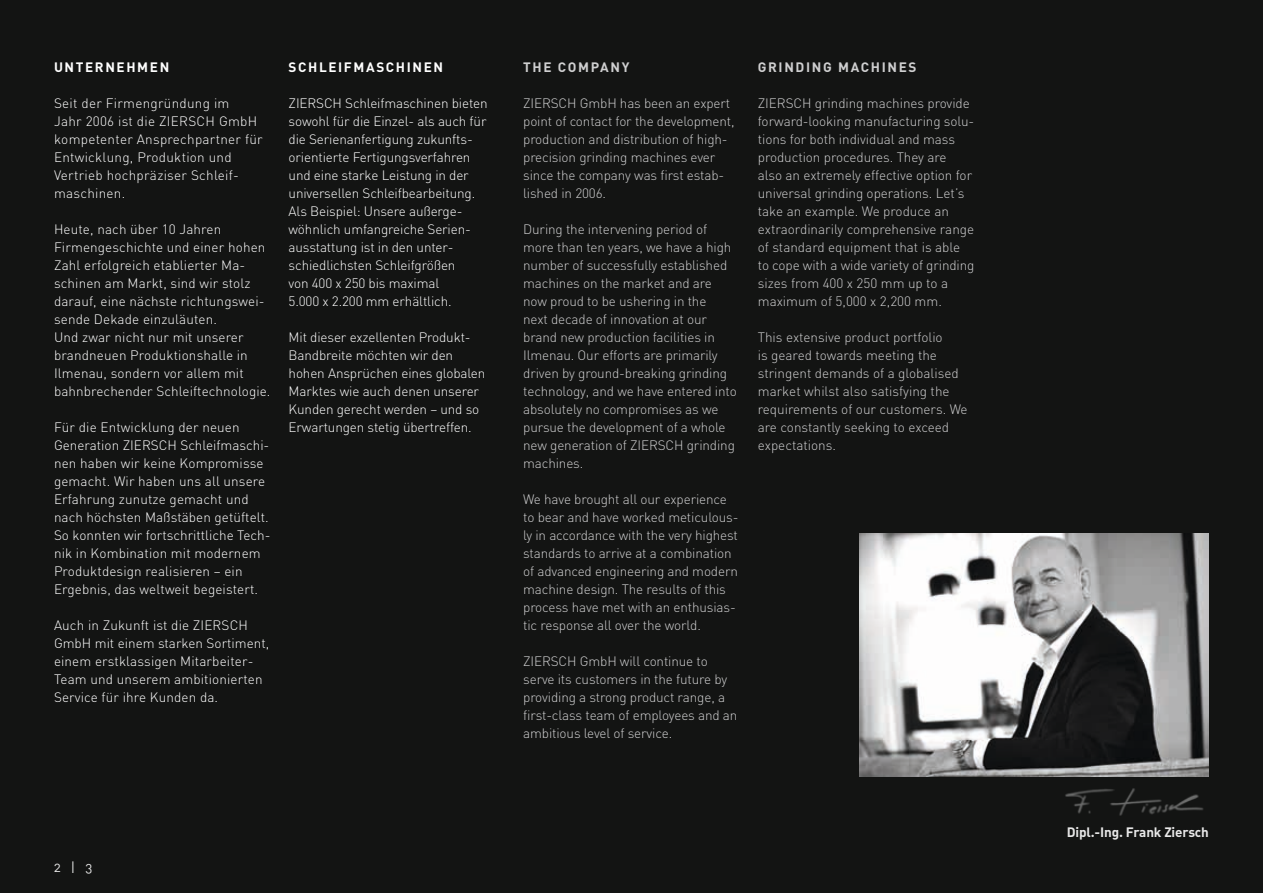
<style>
.page{position:relative;width:1263px;height:893px;background:#131413}
.page>*{position:absolute;margin:0;border:0;box-sizing:border-box;transform-origin:0 0}
.t1{font:300 13.5px/18px "DIN";letter-spacing:-.01em;color:#cfcfd0}
.t2{font:300 13.5px/18px "DIN";letter-spacing:.005em;color:#fff}
.t3{font:700 13.5px "DIN";letter-spacing:.12em;color:#fff}
.t4{font:700 13.5px "DIN";letter-spacing:.12em;color:#cfcfd0}
.t5{font:13.5px "DIN Bold Alternate";letter-spacing:-.01em;color:#e8e8e8}
.t6{font:13.5px "DIN Regular Alternate";color:#e8e8e8}
</style>
<div class="page">
<img style="left:859px;top:534px;width:350px;height:242px">
<img style="left:1065px;top:788px;width:139px;height:28px">
<p class="t3" style="left:54px;top:58px;width:117px">UNTERNEHMEN</p>
<p class="t2" style="left:54px;top:94px;width:210px">Seit der Firmengründung im<br>Jahr 2006 ist die ZIERSCH GmbH kompetenter Ansprechpartner für<br>Entwicklung, Produktion und<br>Vertrieb hochpräziser Schleif&shy;maschinen.</p>
<p class="t2" style="left:54px;top:220px;width:218px">Heute, nach über 10 Jahren<br>Firmengeschichte und einer hohen<br>Zahl erfolgreich etablierter Ma&shy;schinen am Markt, sind wir stolz darauf, eine nächste richtungswei&shy;sende Dekade einzuläuten.<br>Und zwar nicht nur mit unserer brandneuen Produktionshalle in<br>Ilmenau, sondern vor allem mit bahnbrechender Schleiftechnologie.</p>
<p class="t2" style="left:54px;top:418px;width:218px">Für die Entwicklung der neuen Generation ZIERSCH Schleifmaschi&shy;nen haben wir keine Kompromisse gemacht. Wir haben uns all unsere Erfahrung zunutze gemacht und nach höchsten Maßstäben getüftelt.<br>So konnten wir fortschrittliche Tech&shy;nik in Kombination mit modernem Produktdesign realisieren – ein Ergebnis, das weltweit begeistert.</p>
<p class="t2" style="left:54px;top:616px;width:217px">Auch in Zukunft ist die ZIERSCH<br>GmbH mit einem starken Sortiment, einem erstklassigen Mitarbeiter-<br>Team und unserem ambitionierten<br>Service für ihre Kunden da.</p>
<p class="t3" style="left:289px;top:58px;width:156px">SCHLEIFMASCHINEN</p>
<p class="t2" style="left:289px;top:94px;width:201px">ZIERSCH Schleifmaschinen bieten sowohl für die Einzel- als auch für die Serienanfertigung zukunfts&shy;orientierte Fertigungsverfahren und eine starke Leistung in der universellen Schleifbearbeitung.<br>Als Beispiel: Unsere außerge&shy;wöhnlich umfangreiche Serien&shy;ausstattung ist in den unter&shy;schiedlichsten Schleifgrößen<br>von 400 x 250 bis maximal<br>5.000 x 2.200 mm erhältlich.</p>
<p class="t2" style="left:289px;top:328px;width:198px">Mit dieser exzellenten Produkt-<br>Bandbreite möchten wir den hohen Ansprüchen eines globalen<br>Marktes wie auch denen unserer<br>Kunden gerecht werden – und so<br>Erwartungen stetig übertreffen.</p>
<p class="t4" style="left:523px;top:58px;width:108px">THE COMPANY</p>
<p class="t1" style="left:523px;top:94px;width:213px">ZIERSCH GmbH has been an expert point of contact for the development, production and distribution of high&shy;precision grinding machines ever since the company was first estab&shy;lished in 2006.</p>
<p class="t1" style="left:523px;top:220px;width:215px">During the intervening period of more than ten years, we have a high number of successfully established machines on the market and are now proud to be ushering in the<br>next decade of innovation at our brand new production facilities in<br>Ilmenau. Our efforts are primarily driven by ground-breaking grinding technology, and we have entered into absolutely no compromises as we pursue the development of a whole new generation of ZIERSCH grinding machines.</p>
<p class="t1" style="left:523px;top:490px;width:217px">We have brought all our experience to bear and have worked meticulous&shy;ly in accordance with the very highest standards to arrive at a combination of advanced engineering and modern machine design. The results of this process have met with an enthusias&shy;tic response all over the world.</p>
<p class="t1" style="left:523px;top:652px;width:216px">ZIERSCH GmbH will continue to serve its customers in the future by providing a strong product range, a first-class team of employees and an ambitious level of service.</p>
<p class="t4" style="left:758px;top:58px;width:160px">GRINDING MACHINES</p>
<p class="t1" style="left:758px;top:94px;width:218px">ZIERSCH grinding machines provide forward-looking manufacturing solu&shy;tions for both individual and mass production procedures. They are<br>also an extremely effective option for universal grinding operations. Let’s take an example. We produce an extraordinarily comprehensive range of standard equipment that is able to cope with a wide variety of grinding sizes from 400 x 250 mm up to a maximum of 5,000 x 2,200 mm.</p>
<p class="t1" style="left:758px;top:328px;width:211px">This extensive product portfolio<br>is geared towards meeting the stringent demands of a globalised market whilst also satisfying the requirements of our customers. We are constantly seeking to exceed expectations.</p>
<p class="t6" style="left:54px;top:859px;width:40px">2 | 3</p>
<p class="t5" style="left:1067px;top:823px;width:144px">Dipl.-Ing. Frank Ziersch</p>
</div>
